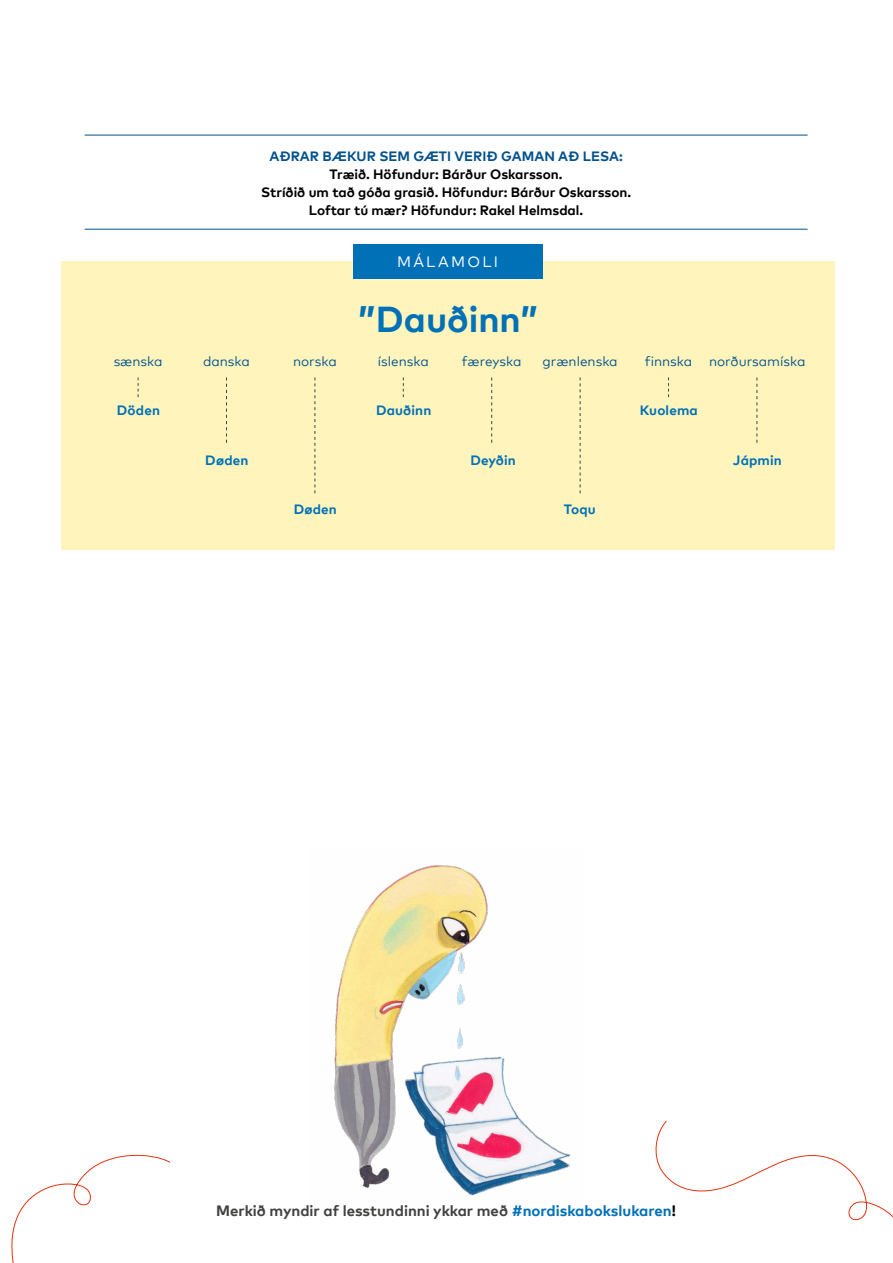
<style>
.page{position:relative;width:893px;height:1263px;background:#fff}
.page>*{position:absolute;margin:0;border:0;box-sizing:border-box;transform-origin:0 0}
.t1{font:700 36px "Mark Pro";color:#0070b7}
.Footer_tagline{font:700 15px "Mark Pro";color:#424241}
.t2{font:15px "Mark Pro";letter-spacing:.15em;color:#fff}
.P_9_bold_tagline{font:700 13.5px "Mark Pro";color:#000}
.t3{font:13.5px "Mark Pro";color:#00518d}
.t4{font:700 13.5px "Mark Pro";letter-spacing:.01em;color:#0070b7}
.P_9_bold_tagline-2{font:700 13.5px "Mark Pro";letter-spacing:.005em;color:#00518d}
.s1{color:#0070b7}
.s2{color:#000}
</style>
<div class="page">
<hr style="left:85px;top:135px;width:722px;height:1px;background:#00518d">
<hr style="left:85px;top:229px;width:722px;height:1px;background:#00518d">
<svg style="left:655px;top:1121px;width:238px;height:100px"></svg>
<div style="left:61px;top:261px;width:773px;height:289px;background:#fff5bc"></div>
<div style="left:353px;top:244px;width:189px;height:34px;background:#0070b7"></div>
<svg style="left:138px;top:377px;width:1px;height:20px"></svg>
<svg style="left:403px;top:377px;width:1px;height:20px"></svg>
<svg style="left:668px;top:377px;width:1px;height:20px"></svg>
<svg style="left:226px;top:377px;width:1px;height:66px"></svg>
<svg style="left:491px;top:377px;width:1px;height:66px"></svg>
<svg style="left:757px;top:377px;width:1px;height:66px"></svg>
<svg style="left:315px;top:377px;width:1px;height:116px"></svg>
<svg style="left:580px;top:377px;width:1px;height:116px"></svg>
<img style="left:334px;top:865px;width:237px;height:331px">
<svg style="left:11px;top:1154px;width:160px;height:109px"></svg>
<p class="P_9_bold_tagline-2" style="left:269px;top:146px;width:355px">AÐRAR BÆKUR SEM GÆTI VERIÐ GAMAN AÐ LESA:</p>
<p class="P_9_bold_tagline" style="left:330px;top:164px;width:234px">Træið. Höfundur: Bárður Oskarsson.</p>
<p class="P_9_bold_tagline" style="left:261px;top:182px;width:372px">Stríðið um tað góða grasið. Höfundur: Bárður Oskarsson.</p>
<p class="P_9_bold_tagline" style="left:309px;top:200px;width:276px">Loftar tú mær? Höfundur: Rakel Helmsdal.</p>
<p class="t2" style="left:397px;top:251px;width:102px">MÁLAMOLI</p>
<h1 class="t1" style="left:359px;top:292px;width:181px">”Dauðinn”</h1>
<p class="t3" style="left:114px;top:351px;width:50px">sænska</p>
<p class="t3" style="left:203px;top:351px;width:48px">danska</p>
<p class="t3" style="left:293px;top:351px;width:45px">norska</p>
<p class="t3" style="left:378px;top:351px;width:53px">íslenska</p>
<p class="t3" style="left:462px;top:351px;width:61px">færeyska</p>
<p class="t3" style="left:543px;top:351px;width:77px">grænlenska</p>
<p class="t3" style="left:645px;top:351px;width:162px">finnska norðursamíska</p>
<p class="t4" style="left:117px;top:399px;width:45px">Döden</p>
<p class="t4" style="left:376px;top:399px;width:57px">Dauðinn</p>
<p class="t4" style="left:640px;top:399px;width:59px">Kuolema</p>
<p class="t4" style="left:205px;top:450px;width:45px">Døden</p>
<p class="t4" style="left:470px;top:450px;width:47px">Deyðin</p>
<p class="t4" style="left:733px;top:450px;width:50px">Jápmin</p>
<p class="t4" style="left:294px;top:498px;width:45px">Døden</p>
<p class="t4" style="left:564px;top:498px;width:33px">Toqu</p>
<p class="Footer_tagline" style="left:216px;top:1199px;width:461px">Merkið myndir af lesstundinni ykkar með <span class="s1">#nordiskabokslukaren</span><span class="s2">!</span></p>
</div>
